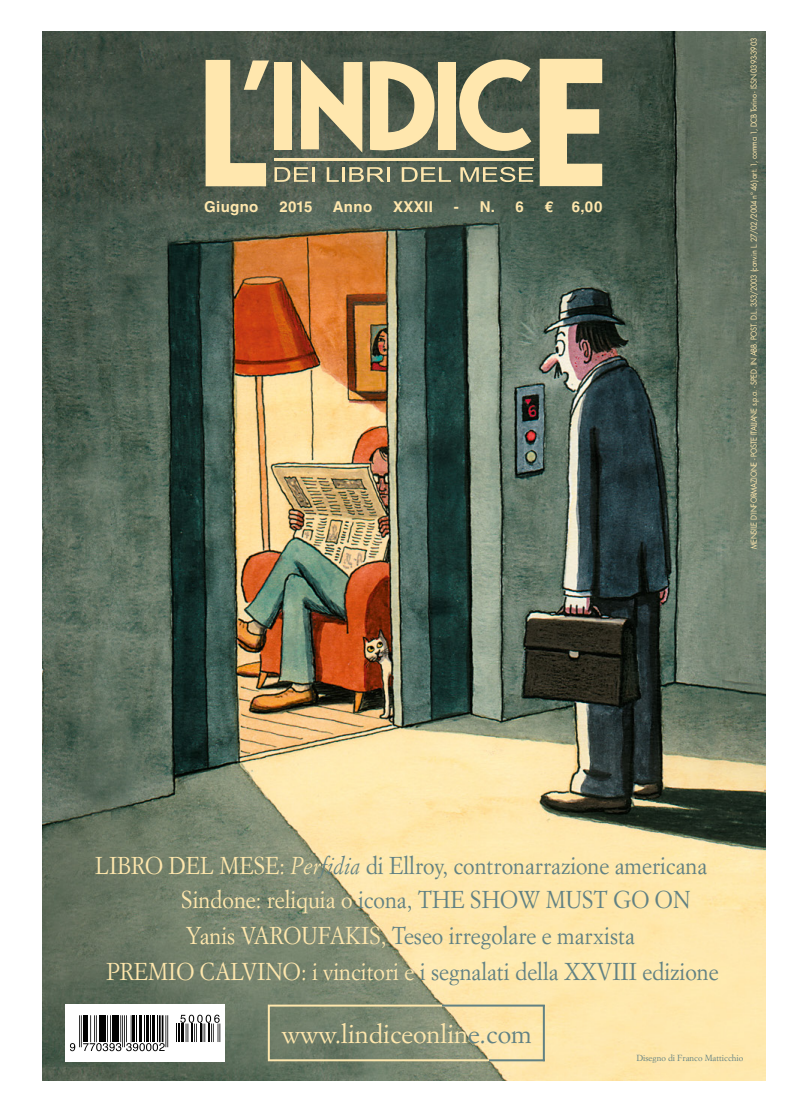
<style>
.page{position:relative;width:808px;height:1117px;background:#fff}
.page>*{position:absolute;margin:0;border:0;box-sizing:border-box;transform-origin:0 0}
.t1{font:26px "Simoncini Garamond Std";color:#ffe7ad}
.t2{font:24px/35.8px "Simoncini Garamond Std";color:#618183;scale:.92 1}
.t3{font:700 15px "Helvetica LT Std";letter-spacing:.025em;color:#ffe7ad}
.t4{font:8.7px "Simoncini Garamond Std";color:#618183}
.t5{font:8px "Futura Std";letter-spacing:-.035em;color:#ffe7ae;scale:.9 1}
.s1{color:#ffe7ad}
.s2{font-style:italic;color:#ffe7ad}
.s3{font-style:italic;color:#ffe7ae}
.s4{font-style:italic}
.s5{color:#ffe7ae}
.s6{color:#618183}
</style>
<div class="page">
<img style="left:43px;top:31px;width:722px;height:1049px">
<div style="left:439px;top:62px;width:17px;height:88px;background:#ffe7ae"></div>
<svg style="left:540px;top:59px;width:62px;height:127px;background:#cdbf92"></svg>
<hr style="left:275px;top:158px;width:259px;height:3px;background:#ffe7ae">
<svg style="left:459px;top:59px;width:72px;height:92px;background:#979474"></svg>
<svg style="left:460px;top:167px;width:73px;height:15px"></svg>
<svg style="left:206px;top:53px;width:245px;height:133px;background:#a39e7c"></svg>
<div style="left:268px;top:1004px;width:278px;height:57px;border:2px solid #ffe7ae"></div>
<hr style="left:442px;top:1004px;width:103px;height:2px;background:#618183">
<hr style="left:489px;top:1059px;width:56px;height:2px;background:#618183">
<hr style="left:543px;top:1005px;width:2px;height:56px;background:#618183">
<div style="left:65px;top:1004px;width:160px;height:57px;background:#fff"></div>
<hr style="left:79px;top:1015px;width:1px;height:32px;background:#000">
<hr style="left:81px;top:1015px;width:1px;height:32px;background:#000">
<hr style="left:165px;top:1015px;width:1px;height:32px;background:#000">
<hr style="left:167px;top:1015px;width:1px;height:32px;background:#000">
<svg style="left:70px;top:1043px;width:5px;height:8px"></svg>
<svg style="left:83px;top:1015px;width:82px;height:36px"></svg>
<svg style="left:176px;top:1015px;width:44px;height:27px"></svg>
<p class="t3" style="left:204px;top:197px;width:56px">Giugno</p>
<p class="t3" style="left:279px;top:197px;width:35px">2015</p>
<p class="t3" style="left:333px;top:197px;width:41px">Anno</p>
<p class="t3" style="left:393px;top:197px;width:41px">XXXII</p>
<p class="t3" style="left:454px;top:197px;width:43px">- N.</p>
<p class="t3" style="left:515px;top:197px;width:10px">6</p>
<p class="t3" style="left:545px;top:197px;width:59px">€ 6,00</p>
<p class="t5" style="left:749px;top:549px;width:570px;rotate:-90deg">MENSILE D’INFORMAZIONE - POSTE ITALIANE s.p.a. - SPED. IN ABB. POST. D.L. 353/2003 (conv.in L. 27/02/2004 n° 46) art. 1, comma 1, DCB Torino - ISSN 0393-3903</p>
<p class="t2" style="left:95px;top:848px;width:667px"><span class="s1">LIBRO DEL MESE:</span> <span class="s2">Pe</span><span class="s3">r</span><span class="s4">fidia</span> di Ellroy, contronarrazione americana</p>
<p class="t2" style="left:181px;top:882px;width:555px"><span class="s1">Sindone: reliquia o</span> icona, THE SHOW MUST GO ON<br><span class="s1">Yanis VAROUFAKIS,</span> Teseo irregolare e marxista</p>
<p class="t2" style="left:106px;top:953px;width:667px"><span class="s1">PREMIO CALVINO:</span> <span class="s5">i vincitori e</span> i segnalati della XXVIII edizione</p>
<p class="t1" style="left:282px;top:1018px;width:252px">www.lindiceonlin<span class="s6">e.com</span></p>
<p class="t4" style="left:636px;top:1053px;width:109px">Disegno di Franco Matticchio</p>
</div>
